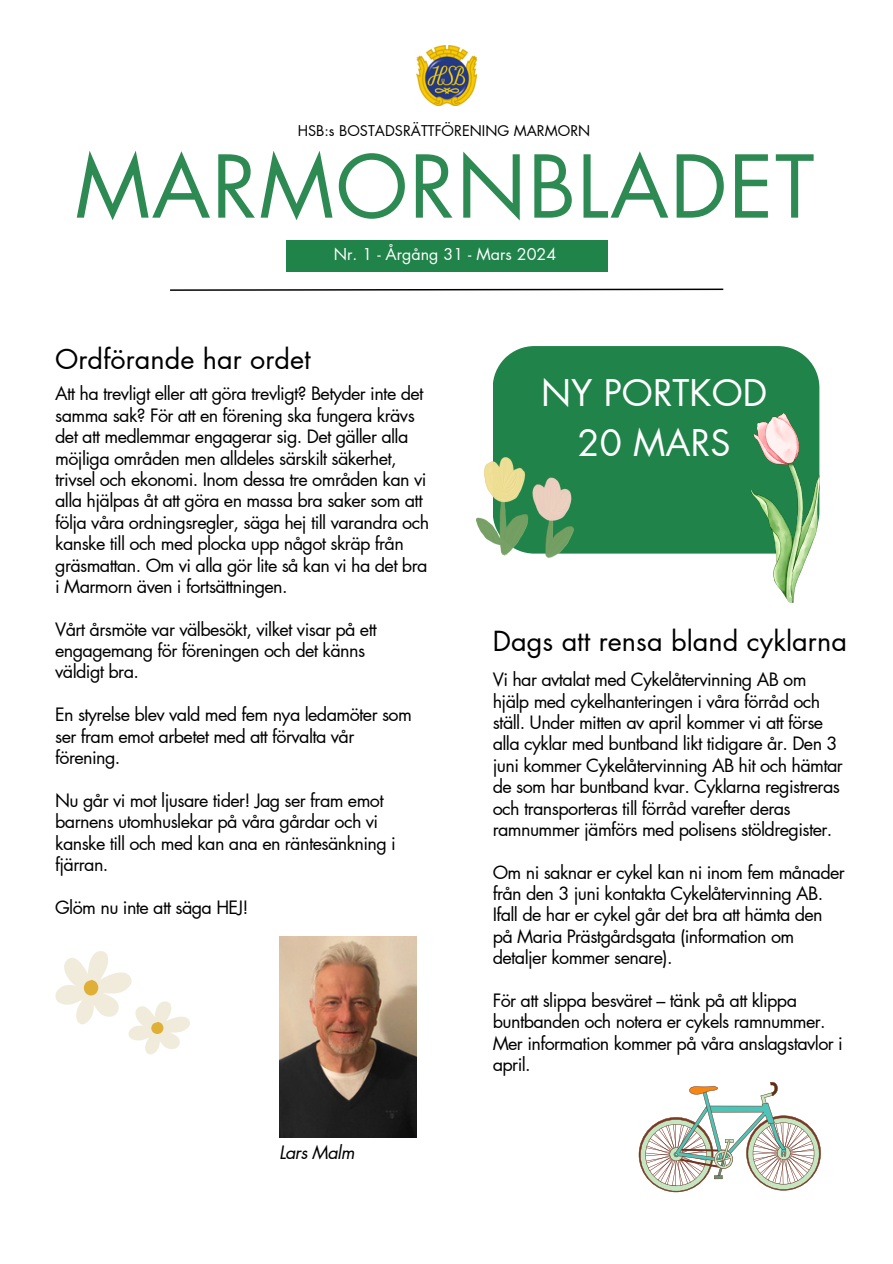
<style>
.page{position:relative;width:893px;height:1264px;background:#fff}
.page>*{position:absolute;margin:0;border:0;box-sizing:border-box;transform-origin:0 0}
.t1{font:84px "Futura LT Pro";letter-spacing:.015em;color:#2e8a53}
.t2{font:36px/49.5px "Futura LT Pro";color:#fff;text-align:center}
.t3{font:27px "Futura LT Pro";color:#000}
.t4{font:18px/21.3px "Futura LT Pro";letter-spacing:-.035em;color:#000}
.t5{font:italic 18px "Futura LT Pro";letter-spacing:-.035em;color:#000}
.t6{font:16.05px "Futura LT Pro";color:#fff}
.t7{font:14.55px "Futura LT Pro";color:#000}
</style>
<div class="page">
<svg style="left:170px;top:288px;width:553px;height:3px"></svg>
<div style="left:286px;top:240px;width:321px;height:31px;background:#208349"></div>
<img style="left:279px;top:936px;width:137px;height:201px">
<img style="left:417px;top:46px;width:59px;height:59px">
<div style="left:493px;top:346px;width:326px;height:207px;background:#208349"></div>
<img style="left:751px;top:413px;width:68px;height:189px">
<img style="left:476px;top:457px;width:97px;height:100px">
<svg style="left:55px;top:951px;width:135px;height:103px"></svg>
<svg style="left:638px;top:1082px;width:182px;height:110px"></svg>
<h2 class="t7" style="left:298px;top:124px;width:294px">HSB:s BOSTADSRÄTTFÖRENING MARMORN</h2>
<h4 class="t1" style="left:75px;top:148px;width:741px">MARMORNBLADET</h4>
<h4 class="t6" style="left:334px;top:247px;width:224px">Nr. 1 - Årgång 31 - Mars 2024</h4>
<p class="t3" style="left:55px;top:347px;width:257px">Ordförande har ordet</p>
<h3 class="t4" style="left:55px;top:384px;width:375px">Att ha trevligt eller att göra trevligt? Betyder inte det samma sak? För att en förening ska fungera krävs det att medlemmar engagerar sig. Det gäller alla möjliga områden men alldeles särskilt säkerhet, trivsel och ekonomi. Inom dessa tre områden kan vi alla hjälpas åt att göra en massa bra saker som att följa våra ordningsregler, säga hej till varandra och kanske till och med plocka upp något skräp från gräsmattan. Om vi alla gör lite så kan vi ha det bra i Marmorn även i fortsättningen.</h3>
<h4 class="t4" style="left:55px;top:619px;width:323px">Vårt årsmöte var välbesökt, vilket visar på ett engagemang för föreningen och det känns väldigt bra.</h4>
<h4 class="t4" style="left:55px;top:704px;width:358px">En styrelse blev vald med fem nya ledamöter som ser fram emot arbetet med att förvalta vår förening.</h4>
<h4 class="t4" style="left:55px;top:790px;width:342px">Nu går vi mot ljusare tider! Jag ser fram emot barnens utomhuslekar på våra gårdar och vi kanske till och med kan ana en räntesänkning i fjärran.</h4>
<h4 class="t4" style="left:55px;top:897px;width:195px">Glöm nu inte att säga HEJ!</h4>
<p class="t5" style="left:279px;top:1144px;width:77px">Lars Malm</p>
<p class="t2" style="left:541px;top:369px;width:228px">NY PORTKOD<br>20 MARS</p>
<p class="t3" style="left:492px;top:628px;width:355px">Dags att rensa bland cyklarna</p>
<h3 class="t4" style="left:492px;top:669px;width:352px">Vi har avtalat med Cykelåtervinning AB om hjälp med cykelhanteringen i våra förråd och ställ. Under mitten av april kommer vi att förse alla cyklar med buntband likt tidigare år. Den 3 juni kommer Cykelåtervinning AB hit och hämtar de som har buntband kvar. Cyklarna registreras och transporteras till förråd varefter deras ramnummer jämförs med polisens stöldregister.</h3>
<h4 class="t4" style="left:492px;top:862px;width:353px">Om ni saknar er cykel kan ni inom fem månader från den 3 juni kontakta Cykelåtervinning AB.<br>Ifall de har er cykel går det bra att hämta den på Maria Prästgårdsgata (information om detaljer kommer senare).</h4>
<h4 class="t4" style="left:492px;top:990px;width:352px">För att slippa besväret – tänk på att klippa buntbanden och notera er cykels ramnummer.<br>Mer information kommer på våra anslagstavlor i april.</h4>
</div>
